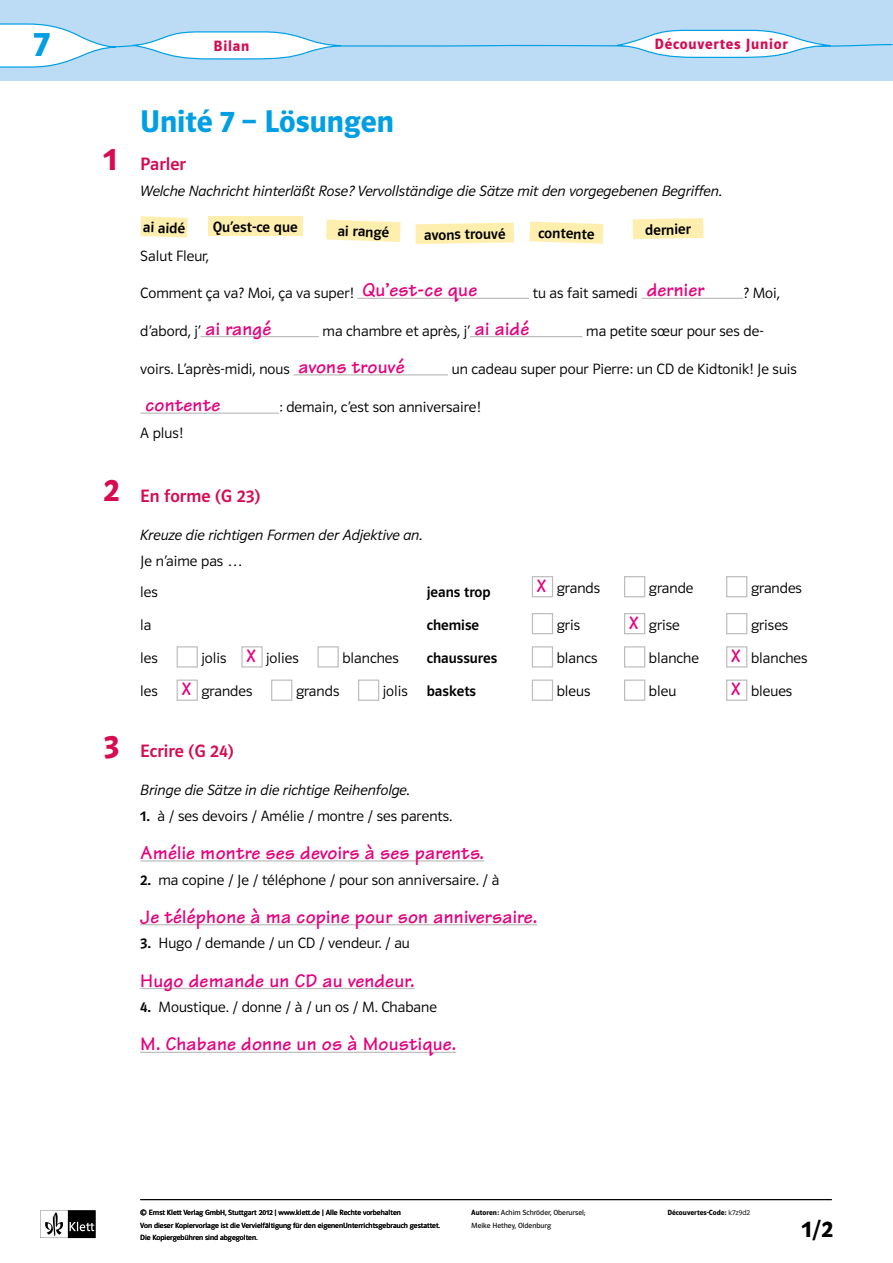
<style>
.page{position:relative;width:893px;height:1263px;background:#fff}
.page>*{position:absolute;margin:0;border:0;box-sizing:border-box;transform-origin:0 0}
.cda6_Kapitelnummer{font:36px "Polo ST11 K Hfett";color:#009fe3}
.SB6_Kapitelnummer{font:36px "Polo ST11 K Hfett";color:#009fe3}
.t1{font:33px "Polo ST11 K Hfett";color:#d60b52}
.t2{font:31.5px "Polo ST11 K Hfett";color:#009fe3}
.t3{font:24px "Polo ST11 K Hfett";color:#000}
.cda6_schreiblinien_l{font:700 19.5px "Tekton";letter-spacing:.01em;color:#e6007d}
.cda6_Titel_Aufgabe{font:18px "Polo ST11 K Krftg";letter-spacing:.005em;color:#d60b52}
.cda6_text{font:18px "Polo ST11 K Krftg";letter-spacing:.005em;color:#d60b52}
.cda6_text-2{font:15px "Polo ST11 K Leicht";color:#000}
.cda6_text-3{font:15px "Polo ST11 K Leicht Kursiv";color:#000}
.cda6_text-4{font:15px "Polo ST11 K Krftg";color:#000}
.cda6_Arbeitsanweisun{font:15px "Polo ST11 K Leicht Kursiv";color:#000}
.SB6_Kolumnentitel{font:15px "Polo ST11 K Hfett";letter-spacing:.05em;color:#d60b52}
.PDF{font:7.5px/12.8px "Polo ST11 K Buch";color:#000}
.PDF-2{font:7.5px "Polo ST11 K Hfett";color:#000}
.s1{font-family:"Polo ST11 K Krftg"}
.s2{font-family:"Polo ST11 K Hfett"}
.s3{font-family:"Polo ST11 K Leicht"}
</style>
<div class="page">
<svg style="left:40px;top:1210px;width:56px;height:28px"></svg>
<hr style="left:140px;top:1199px;width:692px;height:1px;background:#000">
<hr style="left:140px;top:860px;width:344px;height:1px;background:#bcbcbc">
<hr style="left:140px;top:924px;width:397px;height:1px;background:#bcbcbc">
<hr style="left:140px;top:988px;width:275px;height:1px;background:#bcbcbc">
<hr style="left:140px;top:1052px;width:316px;height:1px;background:#bcbcbc">
<svg style="left:140px;top:216px;width:48px;height:22px"></svg>
<div style="left:208px;top:216px;width:95px;height:20px;background:#ffefaf"></div>
<svg style="left:326px;top:220px;width:75px;height:22px;background:#fff0b8"></svg>
<svg style="left:415px;top:223px;width:99px;height:21px;background:#ffefb4"></svg>
<svg style="left:529px;top:221px;width:74px;height:23px;background:#fff1ba"></svg>
<svg style="left:633px;top:218px;width:70px;height:21px"></svg>
<hr style="left:357px;top:298px;width:172px;height:1px;background:#bcbcbc">
<hr style="left:642px;top:298px;width:101px;height:1px;background:#bcbcbc">
<hr style="left:200px;top:336px;width:119px;height:1px;background:#bcbcbc">
<hr style="left:470px;top:336px;width:112px;height:1px;background:#bcbcbc">
<hr style="left:293px;top:374px;width:155px;height:1px;background:#bcbcbc">
<hr style="left:140px;top:413px;width:139px;height:1px;background:#bcbcbc">
<div style="left:532px;top:576px;width:21px;height:21px;border:1px solid #bcbcbc"></div>
<div style="left:624px;top:576px;width:21px;height:21px;background:#fff;border:1px solid #bcbcbc"></div>
<div style="left:726px;top:576px;width:21px;height:21px;background:#fff;border:1px solid #bcbcbc"></div>
<div style="left:532px;top:613px;width:21px;height:21px;background:#fff;border:1px solid #bcbcbc"></div>
<div style="left:624px;top:613px;width:21px;height:21px;border:1px solid #bcbcbc"></div>
<div style="left:726px;top:613px;width:21px;height:21px;background:#fff;border:1px solid #bcbcbc"></div>
<div style="left:177px;top:646px;width:21px;height:21px;background:#fff;border:1px solid #bcbcbc"></div>
<div style="left:241px;top:646px;width:22px;height:21px;border:1px solid #bcbcbc"></div>
<div style="left:317px;top:646px;width:22px;height:21px;background:#fff;border:1px solid #bcbcbc"></div>
<div style="left:532px;top:646px;width:21px;height:21px;background:#fff;border:1px solid #bcbcbc"></div>
<div style="left:624px;top:646px;width:21px;height:21px;background:#fff;border:1px solid #bcbcbc"></div>
<div style="left:726px;top:646px;width:21px;height:21px;border:1px solid #bcbcbc"></div>
<div style="left:177px;top:679px;width:21px;height:22px;border:1px solid #bcbcbc"></div>
<div style="left:271px;top:679px;width:21px;height:22px;background:#fff;border:1px solid #bcbcbc"></div>
<div style="left:358px;top:679px;width:21px;height:22px;background:#fff;border:1px solid #bcbcbc"></div>
<div style="left:532px;top:679px;width:21px;height:22px;background:#fff;border:1px solid #bcbcbc"></div>
<div style="left:624px;top:679px;width:21px;height:22px;background:#fff;border:1px solid #bcbcbc"></div>
<div style="left:726px;top:679px;width:21px;height:22px;border:1px solid #bcbcbc"></div>
<div style="left:0;top:0;width:893px;height:81px;background:#bcdbf4"></div>
<svg style="left:0;top:23px;width:893px;height:45px"></svg>
<p class="SB6_Kapitelnummer" style="left:33px;top:24px;width:18px">7</p>
<p class="SB6_Kolumnentitel" style="left:214px;top:37px;width:37px">Bilan</p>
<p class="SB6_Kolumnentitel" style="left:655px;top:36px;width:135px">Découvertes Junior</p>
<p class="cda6_Kapitelnummer" style="left:34px;top:26px;width:17px">1</p>
<p class="t1" style="left:103px;top:140px;width:15px">1</p>
<p class="t1" style="left:103px;top:472px;width:18px">2</p>
<p class="t1" style="left:103px;top:727px;width:18px">3</p>
<p class="t2" style="left:140px;top:103px;width:255px">Unité 7 – Lösungen</p>
<p class="cda6_Titel_Aufgabe" style="left:140px;top:154px;width:47px">Parler</p>
<p class="cda6_text-3" style="left:140px;top:182px;width:583px">Welche Nachricht hinterläßt Rose? Vervollständige die Sätze mit den vorgegebenen Begriffen.</p>
<p class="cda6_text-4" style="left:143px;top:219px;width:44px;rotate:2deg">ai aidé</p>
<p class="cda6_text-4" style="left:213px;top:219px;width:86px">Qu’est-ce que</p>
<p class="cda6_text-4" style="left:338px;top:222px;width:53px;rotate:2deg">ai rangé</p>
<p class="cda6_text-4" style="left:424px;top:227px;width:83px;rotate:-1deg">avons trouvé</p>
<p class="cda6_text-4" style="left:538px;top:224px;width:58px;rotate:2deg">contente</p>
<p class="cda6_text-4" style="left:645px;top:222px;width:47px;rotate:-1deg">dernier</p>
<p class="cda6_text-2" style="left:140px;top:248px;width:70px">Salut Fleur,</p>
<p class="cda6_text-2" style="left:140px;top:284px;width:215px">Comment ça va? Moi, ça va super!</p>
<p class="cda6_schreiblinien_l" style="left:363px;top:278px;width:116px">Qu’est-ce que</p>
<p class="cda6_text-2" style="left:533px;top:284px;width:107px">tu as fait samedi</p>
<p class="cda6_schreiblinien_l" style="left:647px;top:278px;width:59px">dernier</p>
<p class="cda6_text-2" style="left:743px;top:284px;width:38px">? Moi,</p>
<p class="cda6_text-2" style="left:140px;top:323px;width:62px">d’abord, j’</p>
<p class="cda6_schreiblinien_l" style="left:206px;top:316px;width:67px">ai rangé</p>
<p class="cda6_text-2" style="left:323px;top:323px;width:149px">ma chambre et après, j’</p>
<p class="cda6_schreiblinien_l" style="left:475px;top:316px;width:56px">ai aidé</p>
<p class="cda6_text-2" style="left:586px;top:323px;width:179px">ma petite sœur pour ses de-</p>
<p class="cda6_text-2" style="left:140px;top:361px;width:151px">voirs. L’après-midi, nous</p>
<p class="cda6_schreiblinien_l" style="left:298px;top:354px;width:108px">avons trouvé</p>
<p class="cda6_text-2" style="left:452px;top:361px;width:347px">un cadeau super pour Pierre: un CD de Kidtonik! Je suis</p>
<p class="cda6_schreiblinien_l" style="left:145px;top:393px;width:76px">contente</p>
<p class="cda6_text-2" style="left:279px;top:399px;width:203px">: demain, c’est son anniversaire!</p>
<p class="cda6_text-2" style="left:140px;top:425px;width:44px">A plus!</p>
<p class="cda6_text" style="left:140px;top:486px;width:122px">En forme (G 23)</p>
<p class="cda6_text-3" style="left:140px;top:527px;width:283px">Kreuze die richtigen Formen der Adjektive an.</p>
<p class="cda6_text-2" style="left:140px;top:552px;width:103px">Je n’aime pas …</p>
<p class="cda6_text-2" style="left:140px;top:583px;width:19px">les</p>
<p class="cda6_text-4" style="left:427px;top:583px;width:65px">jeans trop</p>
<p class="cda6_schreiblinien_l" style="left:537px;top:573px;width:10px">X</p>
<p class="cda6_text-2" style="left:557px;top:580px;width:45px">grands</p>
<p class="cda6_text-2" style="left:649px;top:580px;width:46px">grande</p>
<p class="cda6_text-2" style="left:751px;top:580px;width:52px">grandes</p>
<p class="cda6_text-2" style="left:140px;top:617px;width:13px">la</p>
<p class="cda6_text-4" style="left:427px;top:616px;width:54px">chemise</p>
<p class="cda6_text-2" style="left:557px;top:617px;width:25px">gris</p>
<p class="cda6_schreiblinien_l" style="left:629px;top:610px;width:10px">X</p>
<p class="cda6_text-2" style="left:649px;top:617px;width:32px">grise</p>
<p class="cda6_text-2" style="left:751px;top:617px;width:39px">grises</p>
<p class="cda6_text-2" style="left:140px;top:650px;width:19px">les</p>
<p class="cda6_text-2" style="left:201px;top:650px;width:26px">jolis</p>
<p class="cda6_schreiblinien_l" style="left:247px;top:644px;width:10px">X</p>
<p class="cda6_text-2" style="left:266px;top:650px;width:34px">jolies</p>
<p class="cda6_text-2" style="left:342px;top:650px;width:58px">blanches</p>
<p class="cda6_text-4" style="left:427px;top:650px;width:72px">chaussures</p>
<p class="cda6_text-2" style="left:557px;top:650px;width:42px">blancs</p>
<p class="cda6_text-2" style="left:649px;top:650px;width:52px">blanche</p>
<p class="cda6_schreiblinien_l" style="left:732px;top:644px;width:10px">X</p>
<p class="cda6_text-2" style="left:751px;top:650px;width:58px">blanches</p>
<p class="cda6_text-2" style="left:140px;top:683px;width:19px">les</p>
<p class="cda6_schreiblinien_l" style="left:182px;top:677px;width:10px">X</p>
<p class="cda6_text-2" style="left:201px;top:683px;width:52px">grandes</p>
<p class="cda6_text-2" style="left:296px;top:683px;width:45px">grands</p>
<p class="cda6_text-2" style="left:383px;top:683px;width:26px">jolis</p>
<p class="cda6_text-4" style="left:427px;top:683px;width:51px">baskets</p>
<p class="cda6_text-2" style="left:557px;top:683px;width:35px">bleus</p>
<p class="cda6_text-2" style="left:649px;top:683px;width:29px">bleu</p>
<p class="cda6_schreiblinien_l" style="left:732px;top:677px;width:10px">X</p>
<p class="cda6_text-2" style="left:751px;top:683px;width:43px">bleues</p>
<p class="cda6_Titel_Aufgabe" style="left:140px;top:741px;width:95px">Ecrire (G 24)</p>
<p class="cda6_Arbeitsanweisun" style="left:140px;top:782px;width:271px">Bringe die Sätze in die richtige Reihenfolge.</p>
<p class="cda6_text-2" style="left:140px;top:807px;width:313px"><span class="s1">1.</span> à / ses devoirs / Amélie / montre / ses parents.</p>
<p class="cda6_schreiblinien_l" style="left:140px;top:840px;width:345px">Amélie montre ses devoirs à ses parents.</p>
<p class="cda6_text-2" style="left:140px;top:871px;width:360px"><span class="s1">2.</span> ma copine / Je / téléphone / pour son anniversaire. / à</p>
<p class="cda6_schreiblinien_l" style="left:140px;top:904px;width:398px">Je téléphone à ma copine pour son anniversaire.</p>
<p class="cda6_text-2" style="left:140px;top:935px;width:271px"><span class="s1">3.</span> Hugo / demande / un CD / vendeur. / au</p>
<p class="cda6_schreiblinien_l" style="left:140px;top:968px;width:276px">Hugo demande un CD au vendeur.</p>
<p class="cda6_text-2" style="left:140px;top:999px;width:298px"><span class="s1">4.</span> Moustique. / donne / à / un os / M. Chabane</p>
<p class="cda6_schreiblinien_l" style="left:140px;top:1032px;width:317px">M. Chabane donne un os à Moustique.</p>
<p class="PDF" style="left:140px;top:1206px;width:262px">© Ernst Klett Verlag GmbH, Stuttgart 2012 | www.klett.de | Alle Rechte vorbehalten</p>
<p class="PDF" style="left:140px;top:1219px;width:301px">Von dieser Kopiervorlage ist die Vervielfältigung für den eigenenUnterrichtsgebrauch gestattet.<br>Die Kopiergebühren sind abgegolten.</p>
<p class="PDF" style="left:471px;top:1206px;width:116px"><span class="s2">Autoren:</span> Achim Schröder, Oberursel;<br>Meike Hethey, Oldenburg</p>
<p class="PDF-2" style="left:667px;top:1208px;width:84px">Découvertes-Code: <span class="s3">k7z9d2</span></p>
<p class="t3" style="left:802px;top:1216px;width:33px">1/2</p>
</div>
